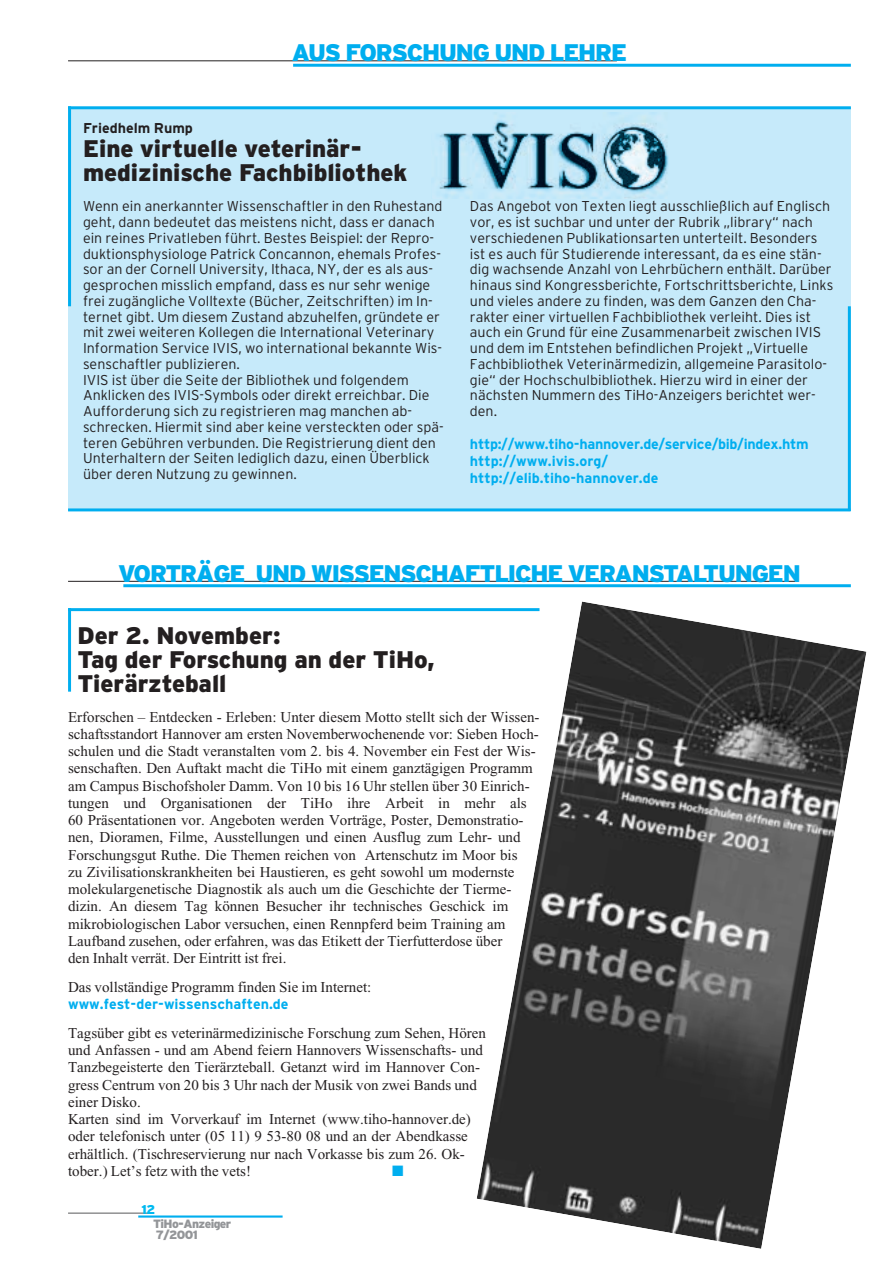
<style>
.page{position:relative;width:893px;height:1263px;background:#fff}
.page>*{position:absolute;margin:0;border:0;box-sizing:border-box;transform-origin:0 0}
.t1{font:900 24px/24px "Interstate";color:#231f20}
.t2{font:900 24px "Interstate";letter-spacing:-.05em;color:#00aeef}
.t3{font:15px/17.2px "Times New Roman";color:#231f20}
.t4{font:15px "Zapf Dingbats";color:#00aeef}
.t5{font:300 14.25px/15.8px "Interstate";color:#231f20}
.t6{font:700 14.25px/17.2px "Interstate";letter-spacing:-.02em;color:#00aeef}
.t7{font:700 14.25px "Interstate";color:#00aeef}
.t8{font:700 14.25px "Interstate";color:#231f20}
.t9{font:900 12.75px "Interstate";color:#00baf1}
.t10{font:900 12px/10.5px "Interstate";letter-spacing:-.05em;color:#939598}
</style>
<div class="page">
<hr style="left:68px;top:1213px;width:86px;height:1px;background:#57585a">
<hr style="left:138px;top:1215px;width:144px;height:3px;background:#00aeef">
<hr style="left:68px;top:60px;width:549px;height:1px;background:#231f20">
<hr style="left:293px;top:64px;width:557px;height:3px;background:#00aeef">
<div style="left:68px;top:107px;width:782px;height:403px;background:#c6eafa"></div>
<hr style="left:68px;top:106px;width:782px;height:3px;background:#00aeef">
<hr style="left:68px;top:106px;width:3px;height:200px;background:#00aeef">
<hr style="left:68px;top:508px;width:782px;height:3px;background:#00aeef">
<hr style="left:847px;top:306px;width:3px;height:205px;background:#00aeef">
<img style="left:438px;top:112px;width:231px;height:86px">
<hr style="left:68px;top:608px;width:471px;height:3px;background:#00aeef">
<hr style="left:68px;top:608px;width:3px;height:84px;background:#00aeef">
<hr style="left:68px;top:581px;width:727px;height:1px;background:#231f20">
<hr style="left:123px;top:584px;width:727px;height:3px;background:#00aeef">
<img style="left:476px;top:602px;width:390px;height:647px">
<h1 class="t2" style="left:292px;top:44px;width:337px">AUS FORSCHUNG UND LEHRE</h1>
<p class="t8" style="left:83px;top:123px;width:111px">Friedhelm Rump</p>
<h1 class="t1" style="left:83px;top:139px;width:326px">Eine virtuelle veterinär&shy;medizinische Fachbibliothek</h1>
<p class="t5" style="left:83px;top:200px;width:362px">Wenn ein anerkannter Wissenschaftler in den Ruhestand geht, dann bedeutet das meistens nicht, dass er danach ein reines Privatleben führt. Bestes Beispiel: der Repro&shy;duktionsphysiologe Patrick Concannon, ehemals Profes&shy;sor an der Cornell University, Ithaca, NY, der es als aus&shy;gesprochen misslich empfand, dass es nur sehr wenige frei zugängliche Volltexte (Bücher, Zeitschriften) im In&shy;ternet gibt. Um diesem Zustand abzuhelfen, gründete er mit zwei weiteren Kollegen die International Veterinary Information Service IVIS, wo international bekannte Wis&shy;senschaftler publizieren.<br>IVIS ist über die Seite der Bibliothek und folgendem Anklicken des IVIS-Symbols oder direkt erreichbar. Die Aufforderung sich zu registrieren mag manchen ab&shy;schrecken. Hiermit sind aber keine versteckten oder spä&shy;teren Gebühren verbunden. Die Registrierung dient den Unterhaltern der Seiten lediglich dazu, einen Überblick über deren Nutzung zu gewinnen.</p>
<p class="t5" style="left:470px;top:200px;width:365px">Das Angebot von Texten liegt ausschließlich auf Englisch vor, es ist suchbar und unter der Rubrik „library“ nach verschiedenen Publikationsarten unterteilt. Besonders ist es auch für Studierende interessant, da es eine stän&shy;dig wachsende Anzahl von Lehrbüchern enthält. Darüber hinaus sind Kongressberichte, Fortschrittsberichte, Links und vieles andere zu finden, was dem Ganzen den Cha&shy;rakter einer virtuellen Fachbibliothek verleiht. Dies ist auch ein Grund für eine Zusammenarbeit zwischen IVIS und dem im Entstehen befindlichen Projekt „Virtuelle Fachbibliothek Veterinärmedizin, allgemeine Parasitolo&shy;gie“ der Hochschulbibliothek. Hierzu wird in einer der nächsten Nummern des TiHo-Anzeigers berichtet wer&shy;den.</p>
<p class="t6" style="left:470px;top:436px;width:340px">http://www.tiho-hannover.de/service/bib/index.htm http://www.ivis.org/<br>http://elib.tiho-hannover.de</p>
<h1 class="t2" style="left:118px;top:564px;width:684px">VORTRÄGE UND WISSENSCHAFTLICHE VERANSTALTUNGEN</h1>
<h1 class="t1" style="left:77px;top:625px;width:359px">Der 2. November:<br>Tag der Forschung an der TiHo,<br>Tierärzteball</h1>
<p class="t3" style="left:68px;top:709px;width:473px">Erforschen – Entdecken - Erleben: Unter diesem Motto stellt sich der Wissen&shy;schaftsstandort Hannover am ersten Novemberwochenende vor: Sieben Hoch&shy;schulen und die Stadt veranstalten vom 2. bis 4. November ein Fest der Wis&shy;senschaften. Den Auftakt macht die TiHo mit einem ganztägigen Programm am Campus Bischofsholer Damm. Von 10 bis 16 Uhr stellen über 30 Einrich&shy;tungen und Organisationen der TiHo ihre Arbeit in mehr als 60 Präsentationen vor. Angeboten werden Vorträge, Poster, Demonstratio&shy;nen, Dioramen, Filme, Ausstellungen und einen Ausflug zum Lehr- und Forschungsgut Ruthe. Die Themen reichen von Artenschutz im Moor bis<br>zu Zivilisationskrankheiten bei Haustieren, es geht sowohl um modernste molekulargenetische Diagnostik als auch um die Geschichte der Tierme&shy;dizin. An diesem Tag können Besucher ihr technisches Geschick im mikrobiologischen Labor versuchen, einen Rennpferd beim Training am Laufband zusehen, oder erfahren, was das Etikett der Tierfutterdose über<br>den Inhalt verrät. Der Eintritt ist frei.</p>
<p class="t3" style="left:68px;top:980px;width:305px">Das vollständige Programm finden Sie im Internet:</p>
<p class="t7" style="left:68px;top:999px;width:222px">www.fest-der-wissenschaften.de</p>
<p class="t3" style="left:68px;top:1026px;width:419px">Tagsüber gibt es veterinärmedizinische Forschung zum Sehen, Hören und Anfassen - und am Abend feiern Hannovers Wissenschafts- und Tanzbegeisterte den Tierärzteball. Getanzt wird im Hannover Con&shy;gress Centrum von 20 bis 3 Uhr nach der Musik von zwei Bands und einer Disko.<br>Karten sind im Vorverkauf im Internet (www.tiho-hannover.de) oder telefonisch unter (05 11) 9 53-80 08 und an der Abendkasse erhältlich. (Tischreservierung nur nach Vorkasse bis zum 26. Ok&shy;tober.) Let’s fetz with the vets!</p>
<p class="t4" style="left:392px;top:1164px;width:13px">■</p>
<p class="t9" style="left:142px;top:1204px;width:15px">12</p>
<p class="t10" style="left:153px;top:1220px;width:80px">TiHo-Anzeiger<br>7/2001</p>
</div>
